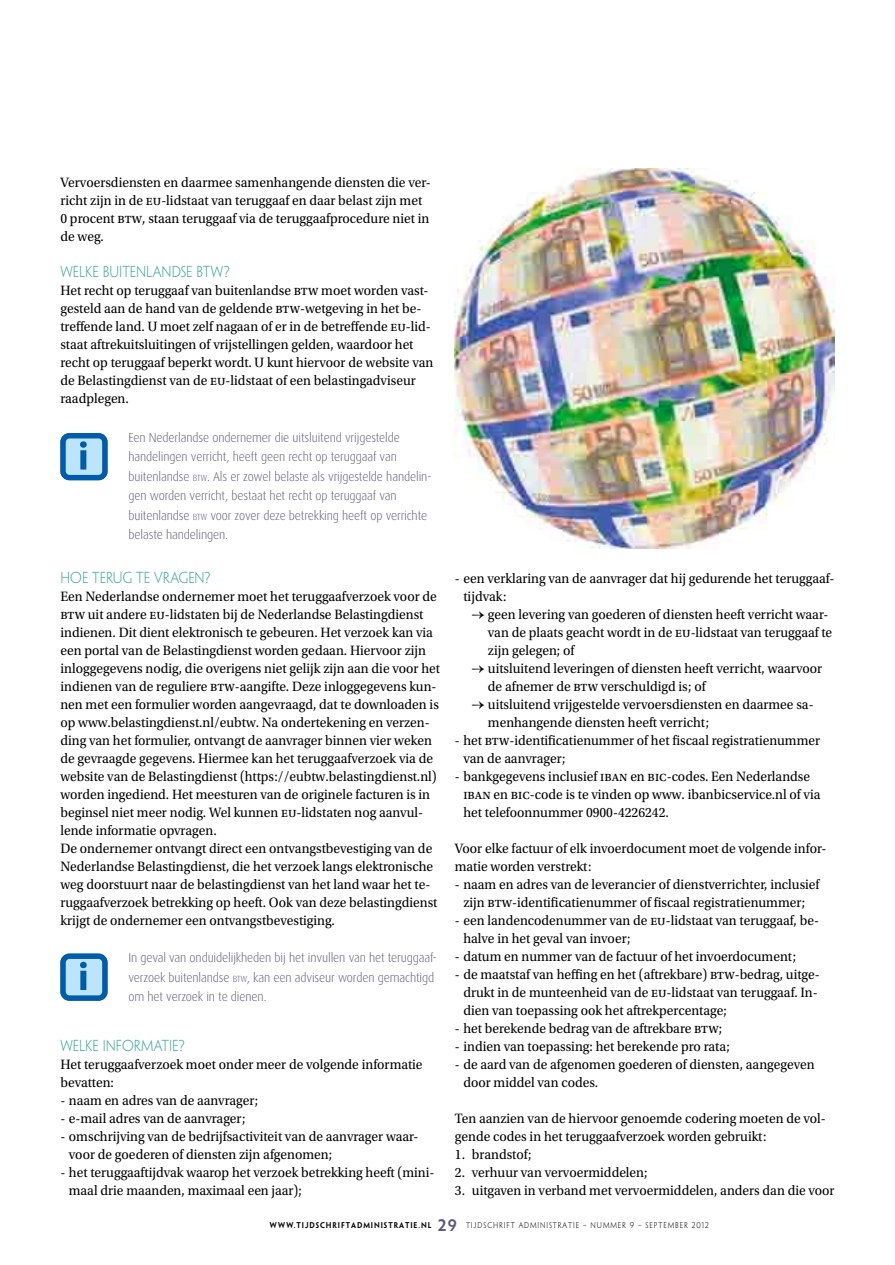
<style>
.page{position:relative;width:895px;height:1265px;background:#fff}
.page>*{position:absolute;margin:0;border:0;box-sizing:border-box;transform-origin:0 0}
.t1{font:14.25px/18px "Utopia Std";color:#000;scale:.95 1}
.t2{font:300 14.25px "Penumbra Sans Std";letter-spacing:.005em;color:#3da69a;scale:.95 1}
.t3{font:300 12.75px/19.5px "Dax";letter-spacing:-.01em;color:#5e5877;scale:.95 1}
.t4{font:300 7.5px "Penumbra Flare Std";letter-spacing:.13em;color:#000;scale:.95 1}
.s1{font-size:8.85px}
.s2{font-style:inherit}
.s3{font-weight:600}
.s4{font-weight:600;font-size:15px;color:#5e5877}
</style>
<div class="page">
<img style="left:455px;top:169px;width:379px;height:379px">
<div style="left:63px;top:956px;width:42px;height:42px;background:#bce4fa;border-radius:6px"></div>
<div style="left:60px;top:953px;width:47px;height:47px;border:5px solid #005ca9;border-radius:6px"></div>
<svg style="left:80px;top:962px;width:7px;height:28px"></svg>
<div style="left:63px;top:436px;width:42px;height:41px;background:#bce4fa;border-radius:6px"></div>
<div style="left:60px;top:433px;width:47px;height:47px;border:5px solid #005ca9;border-radius:6px"></div>
<svg style="left:80px;top:441px;width:7px;height:28px"></svg>
<p class="t1" style="left:60px;top:173px;width:391px">Vervoersdiensten en daarmee samenhangende diensten die ver&shy;richt zijn in de eu-lidstaat van teruggaaf en daar belast zijn met 0 procent btw, staan teruggaaf via de teruggaafprocedure niet in de weg.</p>
<p class="t2" style="left:60px;top:263px;width:180px">WELKE BUITENLANDSE BTW?</p>
<p class="t1" style="left:60px;top:281px;width:394px">Het recht op teruggaaf van buitenlandse btw moet worden vast&shy;gesteld aan de hand van de geldende btw-wetgeving in het be&shy;treffende land. U moet zelf nagaan of er in de betreffende eu-lid&shy;staat aftrekuitsluitingen of vrijstellingen gelden, waardoor het recht op teruggaaf beperkt wordt. U kunt hiervoor de website van de Belastingdienst van de eu-lidstaat of een belastingadviseur raadplegen.</p>
<p class="t3" style="left:128px;top:428px;width:320px">Een Nederlandse ondernemer die uitsluitend vrijgestelde handelingen verricht, heeft geen recht op teruggaaf van buitenlandse <span class="s1">BTW</span><span class="s2">.</span> Als er zowel belaste als vrijgestelde handelin&shy;gen worden verricht, bestaat het recht op teruggaaf van buitenlandse <span class="s1">BTW</span> voor zover deze betrekking heeft op verrichte belaste handelingen.</p>
<p class="t2" style="left:60px;top:569px;width:160px">HOE TERUG TE VRAGEN?</p>
<p class="t1" style="left:60px;top:587px;width:401px">Een Nederlandse ondernemer moet het teruggaafverzoek voor de btw uit andere eu-lidstaten bij de Nederlandse Belastingdienst indienen. Dit dient elektronisch te gebeuren. Het verzoek kan via een portal van de Belastingdienst worden gedaan. Hiervoor zijn inloggegevens nodig, die overigens niet gelijk zijn aan die voor het indienen van de reguliere btw-aangifte. Deze inloggegevens kun&shy;nen met een formulier worden aangevraagd, dat te downloaden is op www.belastingdienst.nl/eubtw. Na ondertekening en verzen&shy;ding van het formulier, ontvangt de aanvrager binnen vier weken de gevraagde gegevens. Hiermee kan het teruggaafverzoek via de website van de Belastingdienst (https://eubtw.belastingdienst.nl) worden ingediend. Het meesturen van de originele facturen is in beginsel niet meer nodig. Wel kunnen eu-lidstaten nog aanvul&shy;lende informatie opvragen.<br>De ondernemer ontvangt direct een ontvangstbevestiging van de Nederlandse Belastingdienst, die het verzoek langs elektronische weg doorstuurt naar de belastingdienst van het land waar het te&shy;ruggaafverzoek betrekking op heeft. Ook van deze belastingdienst krijgt de ondernemer een ontvangstbevestiging.</p>
<p class="t3" style="left:128px;top:948px;width:326px">In geval van onduidelijkheden bij het invullen van het teruggaaf&shy;verzoek buitenlandse <span class="s1">BTW</span>, kan een adviseur worden gemachtigd om het verzoek in te dienen.</p>
<p class="t2" style="left:60px;top:1037px;width:132px">WELKE INFORMATIE?</p>
<p class="t1" style="left:60px;top:1055px;width:383px">Het teruggaafverzoek moet onder meer de volgende informatie bevatten:</p>
<p class="t1" style="left:60px;top:1091px;width:210px">- naam en adres van de aanvrager;</p>
<p class="t1" style="left:60px;top:1109px;width:196px">- e-mail adres van de aanvrager;</p>
<p class="t1" style="left:69px;top:1127px;width:369px;text-indent:-9px">- omschrijving van de bedrijfsactiviteit van de aanvrager waar&shy;voor de goederen of diensten zijn afgenomen;</p>
<p class="t1" style="left:69px;top:1163px;width:386px;text-indent:-9px">- het teruggaaftijdvak waarop het verzoek betrekking heeft (mini&shy;maal drie maanden, maximaal een jaar);</p>
<p class="t1" style="left:463px;top:569px;width:392px;text-indent:-9px">- een verklaring van de aanvrager dat hij gedurende het teruggaaf&shy;tijdvak:</p>
<p class="t1" style="left:488px;top:605px;width:364px;text-indent:-16px">→ geen levering van goederen of diensten heeft verricht waar&shy;van de plaats geacht wordt in de eu-lidstaat van teruggaaf te zijn gelegen; of</p>
<p class="t1" style="left:488px;top:659px;width:353px;text-indent:-16px">→ uitsluitend leveringen of diensten heeft verricht, waarvoor de afnemer de btw verschuldigd is; of</p>
<p class="t1" style="left:488px;top:695px;width:344px;text-indent:-16px">→ uitsluitend vrijgestelde vervoersdiensten en daarmee sa&shy;menhangende diensten heeft verricht;</p>
<p class="t1" style="left:463px;top:731px;width:377px;text-indent:-9px">- het btw-identificatienummer of het fiscaal registratienummer van de aanvrager;</p>
<p class="t1" style="left:463px;top:767px;width:377px;text-indent:-9px">- bankgegevens inclusief iban en bic-codes. Een Nederlandse iban en bic-code is te vinden op www. ibanbicservice.nl of via het telefoonnummer 0900-4226242.</p>
<p class="t1" style="left:455px;top:839px;width:392px">Voor elke factuur of elk invoerdocument moet de volgende infor&shy;matie worden verstrekt:</p>
<p class="t1" style="left:455px;top:875px;width:386px;text-align:center">- naam en adres van de leverancier of dienstverrichter, inclusief zijn btw-identificatienummer of fiscaal registratienummer;</p>
<p class="t1" style="left:463px;top:911px;width:376px;text-indent:-9px">- een landencodenummer van de eu-lidstaat van teruggaaf, be&shy;halve in het geval van invoer;</p>
<p class="t1" style="left:455px;top:947px;width:361px">- datum en nummer van de factuur of het invoerdocument;</p>
<p class="t1" style="left:463px;top:965px;width:377px;text-indent:-9px">- de maatstaf van heffing en het (aftrekbare) btw-bedrag, uitge&shy;drukt in de munteenheid van de eu-lidstaat van teruggaaf. In&shy;dien van toepassing ook het aftrekpercentage;</p>
<p class="t1" style="left:455px;top:1019px;width:283px">- het berekende bedrag van de aftrekbare btw;</p>
<p class="t1" style="left:455px;top:1037px;width:291px">- indien van toepassing: het berekende pro rata;</p>
<p class="t1" style="left:463px;top:1055px;width:371px;text-indent:-9px">- de aard van de afgenomen goederen of diensten, aangegeven door middel van codes.</p>
<p class="t1" style="left:455px;top:1109px;width:392px">Ten aanzien van de hiervoor genoemde codering moeten de vol&shy;gende codes in het teruggaafverzoek worden gebruikt:</p>
<p class="t1" style="left:455px;top:1145px;width:82px">1. brandstof;</p>
<p class="t1" style="left:455px;top:1163px;width:204px">2. verhuur van vervoermiddelen;</p>
<p class="t1" style="left:455px;top:1181px;width:401px">3. uitgaven in verband met vervoermiddelen, anders dan die voor</p>
<p class="t4" style="left:270px;top:1221px;width:463px"><span class="s3">WWW.TIJDSCHRIFTADMINISTRATIE.NL</span> <span class="s4">29</span> TIJDSCHRIFT ADMINISTRATIE – NUMMER 9 – SEPTEMBER 2012</p>
</div>
